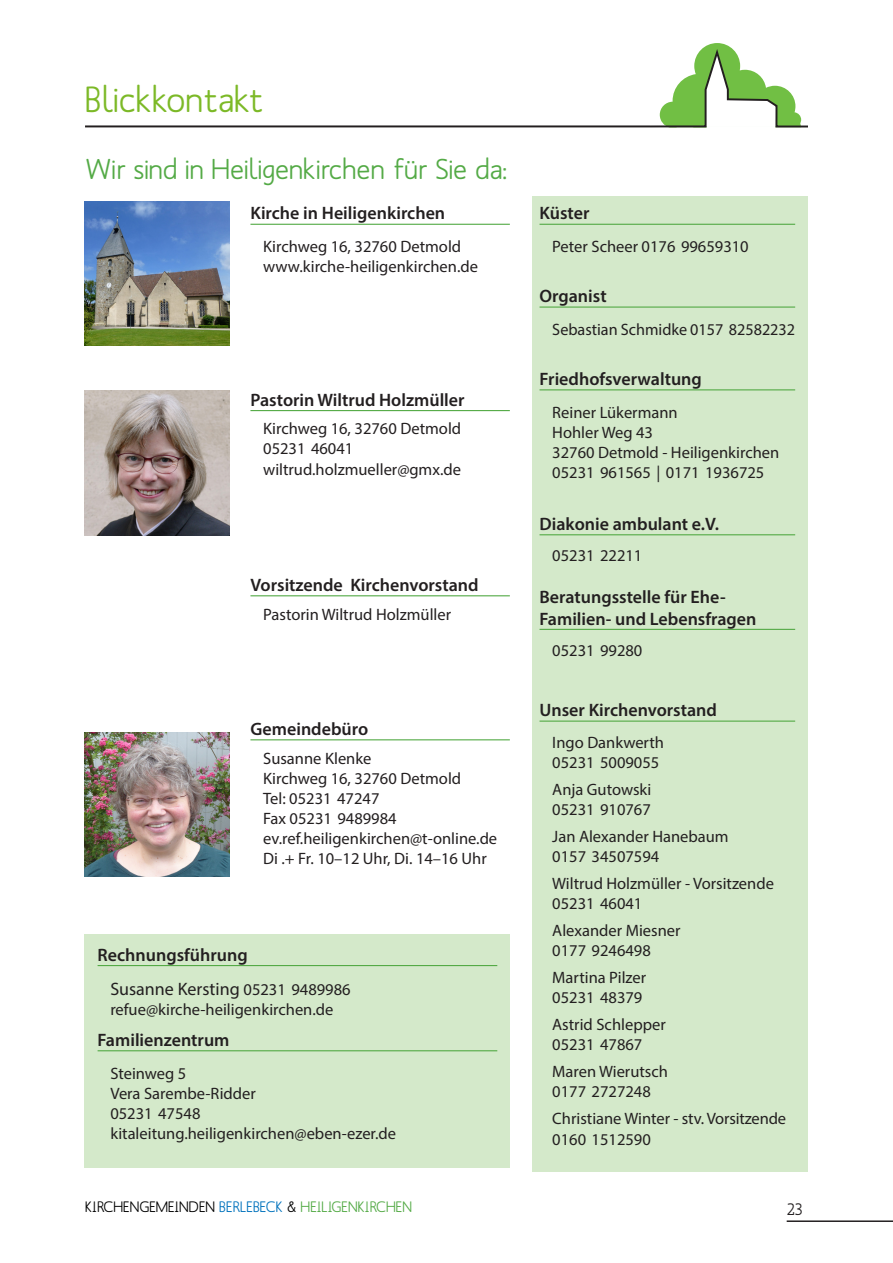
<style>
.page{position:relative;width:893px;height:1263px;background:#fff}
.page>*{position:absolute;margin:0;border:0;box-sizing:border-box;transform-origin:0 0}
.t1{font:500 36px "Mank Sans";color:#7cb927}
.t2{font:500 28.5px "Mank Sans";color:#54aa46}
.t3{font:600 18px/21.6px "Myriad Pro";color:#231f20}
.t4{font:16.5px/20.1px "Myriad Pro";color:#231f20}
.t5{font:500 16.5px "Mank Sans";color:#231f20}
.t6{font:500 15px "Mank Sans";color:#000}
.s1{font-weight:400}
.s2{font-weight:400;font-size:16.5px}
.s3{color:#0072bc}
.s4{color:#54aa46}
</style>
<div class="page">
<hr style="left:787px;top:1220px;width:106px;height:2px;background:#231f20">
<hr style="left:85px;top:125px;width:723px;height:2px;background:#231f20">
<img style="left:85px;top:201px;width:144px;height:145px">
<img style="left:85px;top:391px;width:144px;height:144px">
<img style="left:85px;top:732px;width:144px;height:145px">
<hr style="left:250px;top:224px;width:260px;height:1px;background:#54aa46">
<hr style="left:250px;top:410px;width:260px;height:1px;background:#54aa46">
<hr style="left:250px;top:595px;width:260px;height:1px;background:#54aa46">
<hr style="left:250px;top:739px;width:260px;height:1px;background:#54aa46">
<div style="left:531px;top:196px;width:276px;height:975px;background:#d4e9ca"></div>
<hr style="left:539px;top:224px;width:256px;height:1px;background:#54aa46">
<hr style="left:539px;top:306px;width:256px;height:2px;background:#54aa46">
<hr style="left:539px;top:389px;width:256px;height:1px;background:#54aa46">
<hr style="left:539px;top:534px;width:256px;height:1px;background:#54aa46">
<hr style="left:539px;top:629px;width:256px;height:1px;background:#54aa46">
<hr style="left:539px;top:720px;width:256px;height:2px;background:#54aa46">
<div style="left:85px;top:934px;width:425px;height:234px;background:#d4e9ca"></div>
<svg style="left:650px;top:43px;width:158px;height:84px"></svg>
<hr style="left:98px;top:965px;width:399px;height:1px;background:#54aa46">
<hr style="left:98px;top:1050px;width:399px;height:1px;background:#54aa46">
<h1 class="t1" style="left:85px;top:77px;width:180px">Blickkontakt</h1>
<h2 class="t2" style="left:85px;top:151px;width:424px">Wir sind in Heiligenkirchen für Sie da:</h2>
<p class="t3" style="left:250px;top:202px;width:196px">Kirche in Heiligenkirchen</p>
<p class="t4" style="left:263px;top:236px;width:216px">Kirchweg 16, 32760 Detmold www.kirche-heiligenkirchen.de</p>
<p class="t3" style="left:250px;top:388px;width:216px">Pastorin Wiltrud Holzmüller</p>
<p class="t4" style="left:263px;top:418px;width:199px">Kirchweg 16, 32760 Detmold<br>05231 46041 wiltrud.holzmueller@gmx.de</p>
<p class="t3" style="left:250px;top:574px;width:230px">Vorsitzende Kirchenvorstand</p>
<p class="t4" style="left:263px;top:604px;width:189px">Pastorin Wiltrud Holzmüller</p>
<p class="t3" style="left:250px;top:718px;width:119px">Gemeindebüro</p>
<p class="t4" style="left:263px;top:748px;width:236px">Susanne Klenke<br>Kirchweg 16, 32760 Detmold<br>Tel: 05231 47247<br>Fax 05231 9489984 ev.ref.heiligenkirchen@t-online.de<br>Di .+ Fr. 10–12 Uhr, Di. 14–16 Uhr</p>
<p class="t3" style="left:110px;top:937px;width:242px;line-height:34.3px;text-indent:-13px">Rechnungsführung<br><span class="s1">Susanne Kersting</span> <span class="s2">05231 9489986</span></p>
<p class="t4" style="left:110px;top:999px;width:225px">refue@kirche-heiligenkirchen.de</p>
<p class="t3" style="left:98px;top:1029px;width:133px">Familienzentrum</p>
<p class="t4" style="left:110px;top:1063px;width:287px">Steinweg 5<br>Vera Sarembe-Ridder<br>05231 47548 kitaleitung.heiligenkirchen@eben-ezer.de</p>
<p class="t3" style="left:539px;top:202px;width:51px">Küster</p>
<p class="t4" style="left:552px;top:236px;width:198px">Peter Scheer 0176 99659310</p>
<p class="t3" style="left:539px;top:285px;width:69px">Organist</p>
<p class="t4" style="left:552px;top:320px;width:244px">Sebastian Schmidke 0157 82582232</p>
<p class="t3" style="left:539px;top:368px;width:164px">Friedhofsverwaltung</p>
<p class="t4" style="left:552px;top:402px;width:229px">Reiner Lükermann<br>Hohler Weg 43<br>32760 Detmold - Heiligenkirchen<br>05231 961565 | 0171 1936725</p>
<p class="t3" style="left:539px;top:513px;width:181px">Diakonie ambulant e.V.</p>
<p class="t4" style="left:552px;top:545px;width:92px">05231 22211</p>
<p class="t3" style="left:539px;top:586px;width:218px">Beratungsstelle für Ehe-<br>Familien- und Lebensfragen</p>
<p class="t4" style="left:552px;top:640px;width:92px">05231 99280</p>
<p class="t3" style="left:539px;top:699px;width:179px">Unser Kirchenvorstand</p>
<p class="t4" style="left:552px;top:732px;width:113px">Ingo Dankwerth<br>05231 5009055</p>
<p class="t4" style="left:552px;top:779px;width:101px">Anja Gutowski<br>05231 910767</p>
<p class="t4" style="left:552px;top:826px;width:178px">Jan Alexander Hanebaum<br>0157 34507594</p>
<p class="t4" style="left:552px;top:873px;width:223px">Wiltrud Holzmüller - Vorsitzende<br>05231 46041</p>
<p class="t4" style="left:552px;top:920px;width:130px">Alexander Miesner<br>0177 9246498</p>
<p class="t4" style="left:552px;top:967px;width:95px">Martina Pilzer<br>05231 48379</p>
<p class="t4" style="left:552px;top:1014px;width:115px">Astrid Schlepper<br>05231 47867</p>
<p class="t4" style="left:552px;top:1061px;width:117px">Maren Wierutsch<br>0177 2727248</p>
<p class="t4" style="left:552px;top:1108px;width:235px">Christiane Winter - stv. Vorsitzende<br>0160 1512590</p>
<p class="t6" style="left:85px;top:1197px;width:328px">KIRCHENGEMEINDEN <span class="s3">BERLEBECK</span> &amp; <span class="s4">HEILIGENKIRCHEN</span></p>
<p class="t5" style="left:787px;top:1199px;width:17px">23</p>
</div>
